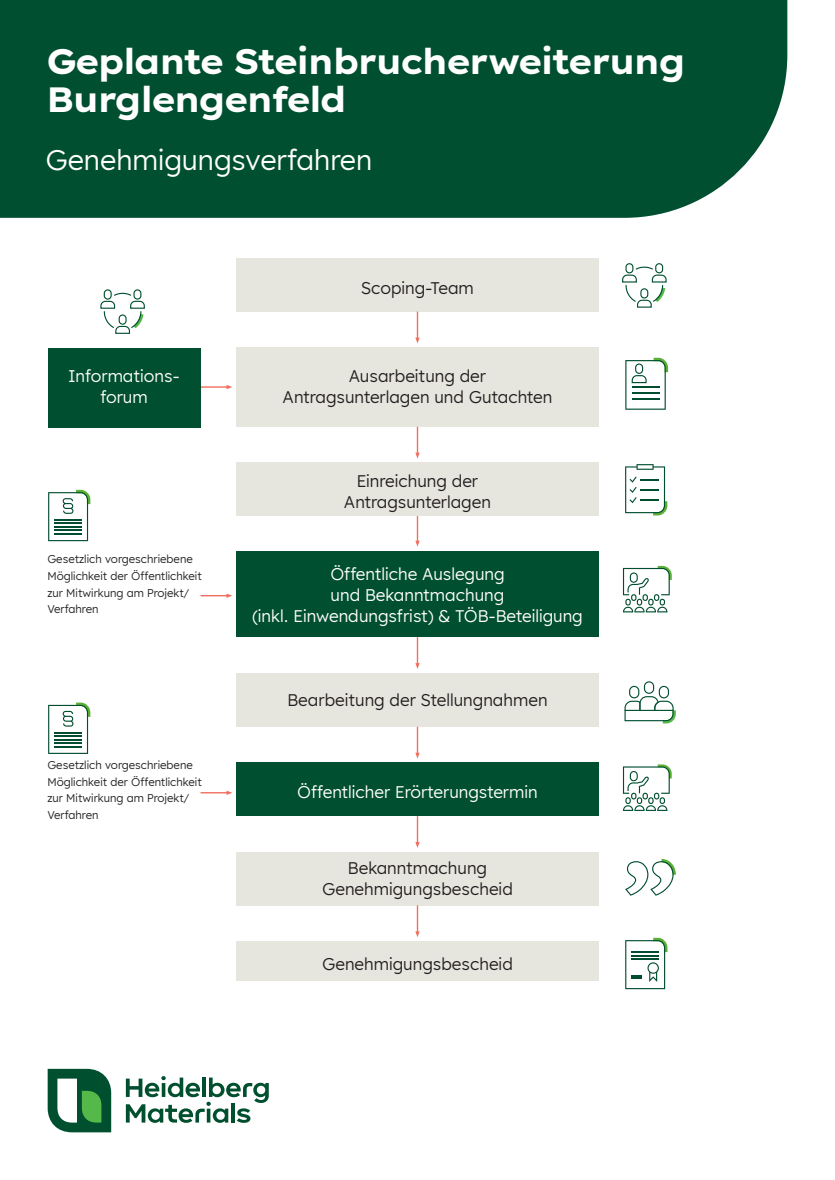
<style>
.page{position:relative;width:835px;height:1180px;background:#fff}
.page>*{position:absolute;margin:0;border:0;box-sizing:border-box;transform-origin:0 0}
.t1{font:700 35px/38.5px "Lexend Exa HM";color:#fff}
.t2{font:28px "Lexend HM";color:#fff}
.t3{font:16.8px/21px "Lexend HM";color:#231f20;text-align:center}
.t4{font:16.8px/21px "Lexend HM";color:#fff;text-align:center}
.t5{font:11.2px/16.8px "Lexend HM";color:#231f20}
</style>
<div class="page">
<div style="left:0;top:0;width:787px;height:218px;background:#004f31"></div>
<svg style="left:48px;top:1069px;width:63px;height:63px"></svg>
<svg style="left:126px;top:1076px;width:143px;height:47px"></svg>
<div style="left:236px;top:258px;width:362px;height:54px;background:#e7e6de"></div>
<div style="left:236px;top:347px;width:362px;height:80px;background:#e7e6de"></div>
<div style="left:236px;top:462px;width:362px;height:54px;background:#e7e6de"></div>
<div style="left:236px;top:673px;width:362px;height:54px;background:#e7e6de"></div>
<div style="left:236px;top:762px;width:362px;height:54px;background:#004f31"></div>
<div style="left:236px;top:552px;width:362px;height:85px;background:#004f31"></div>
<div style="left:236px;top:852px;width:362px;height:53px;background:#e7e6de"></div>
<div style="left:236px;top:941px;width:362px;height:40px;background:#e7e6de"></div>
<hr style="left:416px;top:312px;width:2px;height:28px;background:#f26f5f">
<svg style="left:415px;top:337px;width:4px;height:6px"></svg>
<hr style="left:200px;top:386px;width:29px;height:2px;background:#f26f5f">
<svg style="left:226px;top:385px;width:6px;height:4px"></svg>
<svg style="left:200px;top:593px;width:32px;height:5px"></svg>
<svg style="left:200px;top:790px;width:32px;height:5px"></svg>
<hr style="left:416px;top:427px;width:2px;height:28px;background:#f26f5f">
<hr style="left:416px;top:516px;width:2px;height:27px;background:#f26f5f">
<hr style="left:416px;top:727px;width:2px;height:28px;background:#f26f5f">
<hr style="left:416px;top:637px;width:2px;height:28px;background:#f26f5f">
<svg style="left:415px;top:663px;width:4px;height:6px"></svg>
<hr style="left:416px;top:816px;width:2px;height:28px;background:#f26f5f">
<svg style="left:415px;top:842px;width:4px;height:6px"></svg>
<hr style="left:416px;top:905px;width:2px;height:29px;background:#f26f5f">
<svg style="left:415px;top:931px;width:4px;height:6px"></svg>
<div style="left:48px;top:348px;width:152px;height:79px;background:#004f31"></div>
<svg style="left:622px;top:566px;width:49px;height:46px"></svg>
<svg style="left:622px;top:764px;width:49px;height:47px"></svg>
<svg style="left:625px;top:938px;width:42px;height:51px"></svg>
<svg style="left:625px;top:464px;width:42px;height:51px"></svg>
<svg style="left:625px;top:859px;width:50px;height:36px"></svg>
<svg style="left:48px;top:490px;width:42px;height:51px"></svg>
<svg style="left:48px;top:702px;width:42px;height:52px"></svg>
<div style="left:643px;top:681px;width:11px;height:13px;border:1px solid #004f2f;border-radius:5px"></div>
<div style="left:658px;top:686px;width:11px;height:12px;border:1px solid #004f2f;border-radius:5px"></div>
<div style="left:629px;top:686px;width:10px;height:12px;border:1px solid #004f2f;border-radius:5px"></div>
<svg style="left:624px;top:695px;width:52px;height:29px"></svg>
<div style="left:133px;top:289px;width:8px;height:11px;border:1px solid #004f2f;border-radius:3px"></div>
<div style="left:104px;top:289px;width:8px;height:11px;border:1px solid #004f2f;border-radius:3px"></div>
<svg style="left:100px;top:292px;width:45px;height:42px"></svg>
<div style="left:655px;top:263px;width:8px;height:10px;border:1px solid #004f2f;border-radius:3px"></div>
<div style="left:625px;top:263px;width:8px;height:10px;border:1px solid #004f2f;border-radius:3px"></div>
<svg style="left:622px;top:266px;width:45px;height:42px"></svg>
<svg style="left:625px;top:358px;width:43px;height:52px"></svg>
<h1 class="t1" style="left:47px;top:39px;width:639px">Geplante Steinbrucherweiterung<br>Burglengenfeld</h1>
<h2 class="t2" style="left:45px;top:139px;width:328px">Genehmigungsverfahren</h2>
<h3 class="t4" style="left:68px;top:365px;width:113px">Informations&shy;forum</h3>
<p class="t5" style="left:47px;top:550px;width:156px">Gesetzlich vorgeschriebene<br>Möglichkeit der Öffentlichkeit zur Mitwirkung am Projekt/<br>Verfahren</p>
<p class="t5" style="left:47px;top:756px;width:156px">Gesetzlich vorgeschriebene<br>Möglichkeit der Öffentlichkeit zur Mitwirkung am Projekt/<br>Verfahren</p>
<h3 class="t3" style="left:361px;top:276px;width:114px">Scoping-Team</h3>
<h3 class="t3" style="left:282px;top:365px;width:271px">Ausarbeitung der<br>Antragsunterlagen und Gutachten</h3>
<h3 class="t3" style="left:344px;top:470px;width:148px">Einreichung der<br>Antragsunterlagen</h3>
<h3 class="t4" style="left:252px;top:562px;width:332px">Öffentliche Auslegung<br>und Bekanntmachung<br>(inkl. Einwendungsfrist) &amp; TÖB-Beteiligung</h3>
<h3 class="t3" style="left:287px;top:688px;width:262px">Bearbeitung der Stellungnahmen</h3>
<h3 class="t4" style="left:297px;top:780px;width:242px">Öffentlicher Erörterungstermin</h3>
<h3 class="t3" style="left:322px;top:856px;width:192px">Bekanntmachung<br>Genehmigungsbescheid</h3>
<h3 class="t3" style="left:322px;top:953px;width:192px">Genehmigungsbescheid</h3>
</div>
